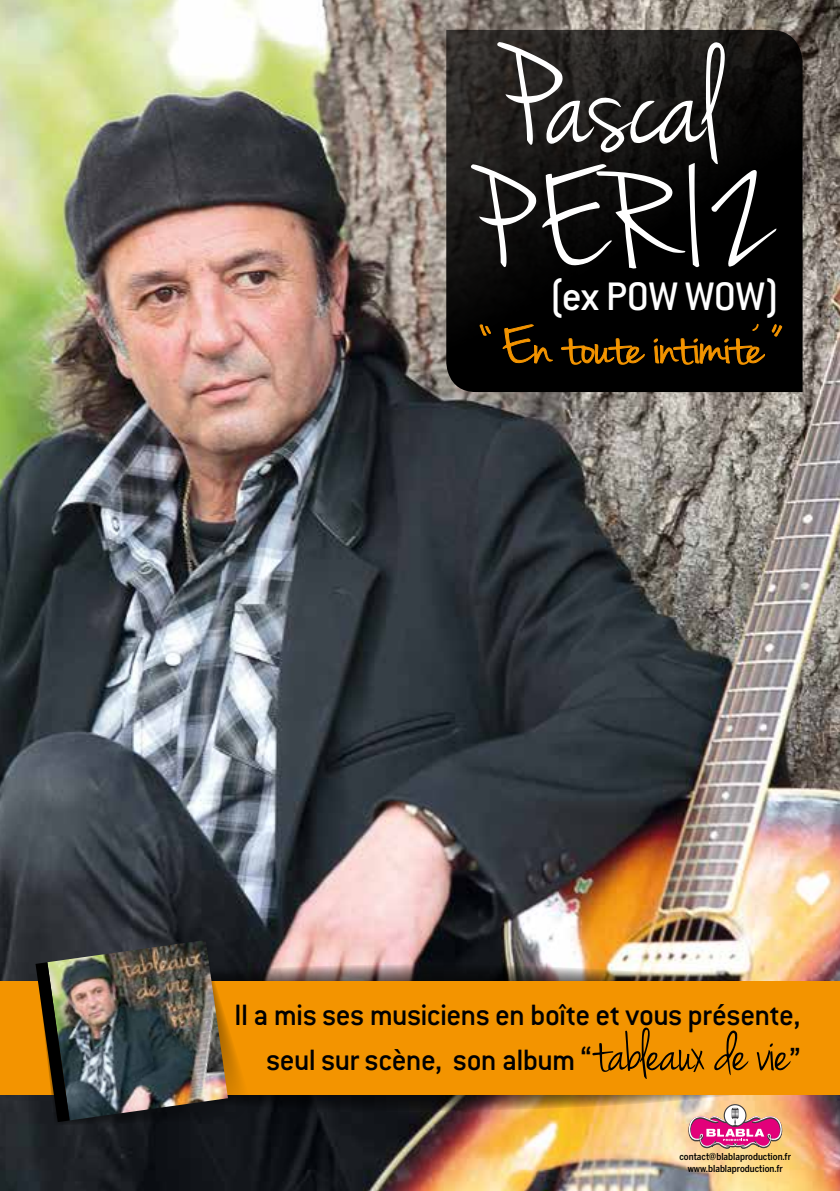
<style>
.page{position:relative;width:840px;height:1191px;background:#fff}
.page>*{position:absolute;margin:0;border:0;box-sizing:border-box;transform-origin:0 0}
.t1{font:145.4px/122.2px "Jenna Sue";color:#fff}
.t2{font:54.4px "Jenna Sue";letter-spacing:-.02em;color:#f39400;scale:1.25 1}
.t3{font:500 43.6px "Conduit ITC";letter-spacing:-.01em;color:#fff}
.t4{font:500 32.2px/45.2px "Conduit ITC";letter-spacing:-.02em;color:#000;text-align:right}
.t5{font:500 9.4px/11.4px "Benton Sans Cond";color:#000;text-align:center}
.s1{font-size:35.2px}
.s2{font-family:"Jenna Sue";font-weight:400;font-size:61.4px}
</style>
<div class="page">
<img style="left:0;top:0;width:839px;height:1191px">
<img style="left:0;top:964px;width:818px;height:147px">
<div style="left:0;top:981px;width:839px;height:113px;background:#f39400"></div>
<img style="left:47px;top:940px;width:181px;height:8px">
<img style="left:35px;top:948px;width:222px;height:177px">
<svg style="left:723px;top:1104px;width:22px;height:22px"></svg>
<div style="left:723px;top:1104px;width:23px;height:23px;border:1px solid #3e3d40;border-radius:50%"></div>
<svg style="left:686px;top:1107px;width:97px;height:43px;background:#dc7c95"></svg>
<svg style="left:446px;top:30px;width:356px;height:362px;background:#0e0d0c"></svg>
<svg style="left:479px;top:324px;width:11px;height:12px"></svg>
<svg style="left:502px;top:324px;width:50px;height:39px;background:#251600"></svg>
<svg style="left:560px;top:336px;width:84px;height:36px;background:#271700"></svg>
<svg style="left:771px;top:324px;width:10px;height:12px"></svg>
<svg style="left:653px;top:323px;width:111px;height:42px;background:#241600"></svg>
<img style="left:818px;top:257px;width:22px;height:934px">
<h1 class="t1" style="left:472px;top:48px;width:299px">Pascal<br>Periz</h1>
<h3 class="t3" style="left:549px;top:272px;width:231px">(ex Pow wow)</h3>
<h2 class="t2" style="left:478px;top:316px;width:244px">“ en toute intimite”</h2>
<p class="t4" style="left:234px;top:992px;width:567px">Il a mis ses musiciens en boîte et vous présente, seul sur scène, son album <span class="s1">“</span><span class="s2">tableaux de vie</span><span class="s1">”</span></p>
<p class="t5" style="left:679px;top:1151px;width:113px">contact@blablaproduction.fr www.blablaproduction.fr</p>
</div>
